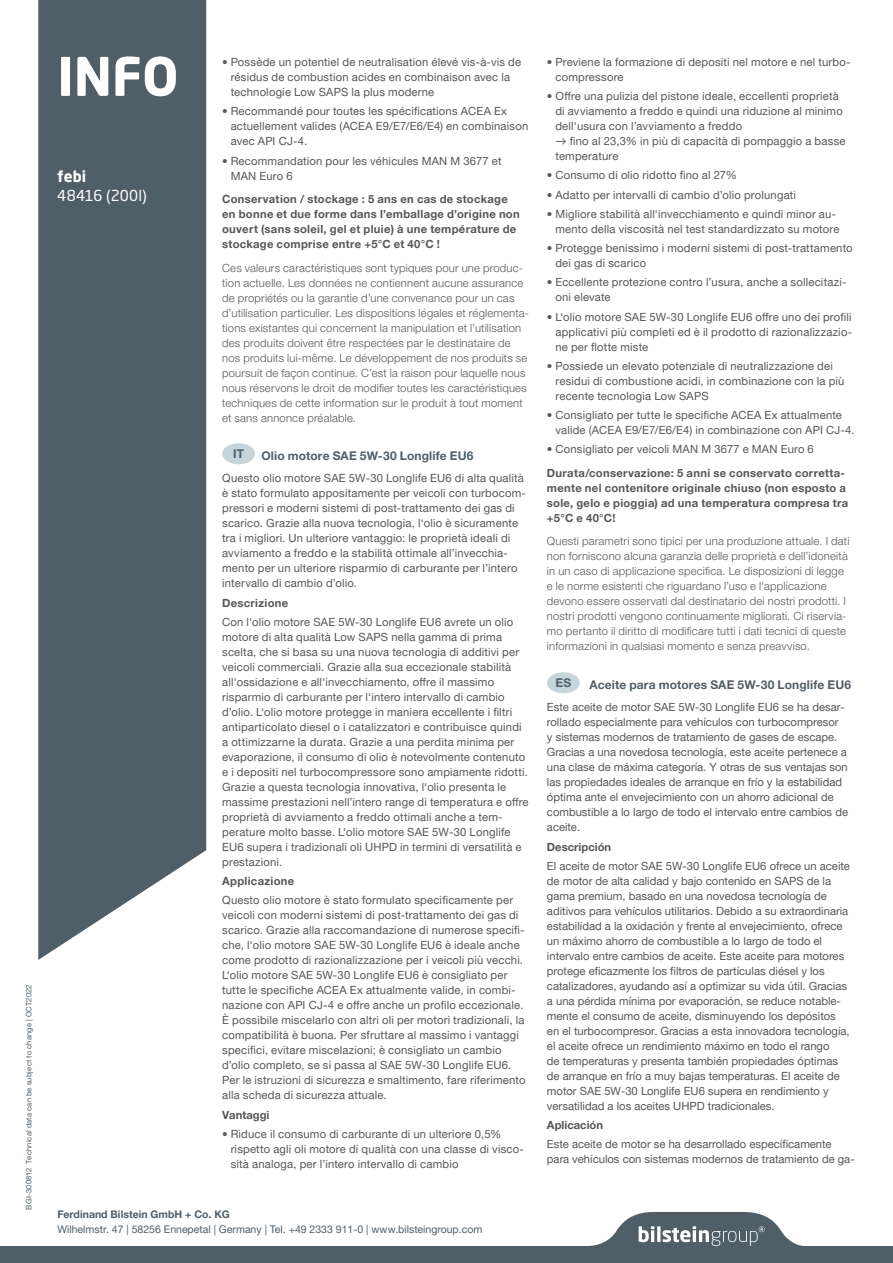
<style>
.page{position:relative;width:893px;height:1263px;background:#fff}
.page>*{position:absolute;margin:0;border:0;box-sizing:border-box;transform-origin:0 0}
.t1{font:700 52.5px "Neo Sans Pro";color:#fff}
.t2{font:15px "Neo Sans Pro";letter-spacing:.01em;color:#fff}
.t3{font:700 15px "Neo Sans Pro";color:#fff}
.t4{font:700 12px "Helvetica Neue World 75";letter-spacing:.01em;color:#505e67}
.t5{font:11.25px/15px "Helvetica Neue World 55 Roman";letter-spacing:.015em;color:#555756}
.t6{font:11.25px/15px "Helvetica Neue World 45 Lt";letter-spacing:.02em;color:#555756}
.t7{font:700 11.25px/15px "Helvetica Neue World 75";letter-spacing:.025em;color:#555756}
.t8{font:700 11.25px "Helvetica Neue World 75";color:#555756}
.t9{font:10.5px "Helvetica Neue World 55 Roman";color:#505e67}
.t10{font:700 10.5px "Helvetica Neue World 75";color:#505e67}
.t11{font:7.5px "Helvetica Neue World 55 Roman";letter-spacing:.025em;color:#505e67}
.s1{font-family:"Lato"}
</style>
<div class="page">
<div style="left:222px;top:443px;width:33px;height:21px;background:#c5d5db;border-radius:50%"></div>
<div style="left:547px;top:672px;width:33px;height:21px;background:#c5d5db;border-radius:50%"></div>
<svg style="left:38px;top:0;width:168px;height:960px;background:#5b6871"></svg>
<svg style="left:0;top:1212px;width:893px;height:51px"></svg>
<svg style="left:639px;top:1226px;width:126px;height:20px"></svg>
<p class="t11" style="left:24px;top:1209px;width:227px;rotate:-90deg">BGI-300812 Technical data can be subject to change | OCT2022</p>
<h1 class="t1" style="left:57px;top:43px;width:123px">INFO</h1>
<h2 class="t3" style="left:57px;top:166px;width:30px">febi</h2>
<h2 class="t2" style="left:57px;top:186px;width:91px">48416 (200l)</h2>
<p class="t5" style="left:231px;top:55px;width:292px;text-indent:-9px">• Possède un potentiel de neutralisation élevé vis-à-vis de résidus de combustion acides en combinaison avec la technologie Low SAPS la plus moderne</p>
<p class="t5" style="left:231px;top:104px;width:299px;text-indent:-9px">• Recommandé pour toutes les spécifications ACEA Ex actuellement valides (ACEA E9/E7/E6/E4) en combinaison avec API CJ-4.</p>
<p class="t5" style="left:231px;top:153px;width:272px;text-indent:-9px">• Recommandation pour les véhicules MAN M 3677 et<br>MAN Euro 6</p>
<p class="t7" style="left:222px;top:192px;width:299px">Conservation / stockage : 5 ans en cas de stockage en bonne et due forme dans l’emballage d’origine non ouvert (sans soleil, gel et pluie) à une température de stockage comprise entre +5°C et 40°C !</p>
<p class="t6" style="left:222px;top:260px;width:308px">Ces valeurs caractéristiques sont typiques pour une produc&shy;tion actuelle. Les données ne contiennent aucune assurance de propriétés ou la garantie d’une convenance pour un cas d’utilisation particulier. Les dispositions légales et réglementa&shy;tions existantes qui concernent la manipulation et l’utilisation des produits doivent être respectées par le destinataire de nos produits lui-même. Le développement de nos produits se poursuit de façon continue. C’est la raison pour laquelle nous nous réservons le droit de modifier toutes les caractéristiques techniques de cette information sur le produit à tout moment et sans annonce préalable.</p>
<p class="t4" style="left:233px;top:447px;width:13px">IT</p>
<p class="t4" style="left:261px;top:449px;width:214px">Olio motore SAE 5W-30 Longlife EU6</p>
<p class="t5" style="left:222px;top:471px;width:305px">Questo olio motore SAE 5W-30 Longlife EU6 di alta qualità è stato formulato appositamente per veicoli con turbocom&shy;pressori e moderni sistemi di post-trattamento dei gas di scarico. Grazie alla nuova tecnologia, l‘olio è sicuramente tra i migliori. Un ulteriore vantaggio: le proprietà ideali di avviamento a freddo e la stabilità ottimale all’invecchia&shy;mento per un ulteriore risparmio di carburante per l’intero intervallo di cambio d’olio.</p>
<p class="t7" style="left:222px;top:595px;width:68px">Descrizione</p>
<p class="t5" style="left:222px;top:614px;width:308px">Con l‘olio motore SAE 5W-30 Longlife EU6 avrete un olio motore di alta qualità Low SAPS nella gamma di prima scelta, che si basa su una nuova tecnologia di additivi per veicoli commerciali. Grazie alla sua eccezionale stabilità all‘ossidazione e all‘invecchiamento, offre il massimo risparmio di carburante per l‘intero intervallo di cambio d’olio. L‘olio motore protegge in maniera eccellente i filtri antiparticolato diesel o i catalizzatori e contribuisce quindi a ottimizzarne la durata. Grazie a una perdita minima per evaporazione, il consumo di olio è notevolmente contenuto e i depositi nel turbocompressore sono ampiamente ridotti.<br>Grazie a questa tecnologia innovativa, l‘olio presenta le massime prestazioni nell’intero range di temperatura e offre proprietà di avviamento a freddo ottimali anche a tem&shy;perature molto basse. L‘olio motore SAE 5W-30 Longlife EU6 supera i tradizionali oli UHPD in termini di versatilità e prestazioni.</p>
<p class="t7" style="left:222px;top:874px;width:74px">Applicazione</p>
<p class="t5" style="left:222px;top:893px;width:305px">Questo olio motore è stato formulato specificamente per veicoli con moderni sistemi di post-trattamento dei gas di scarico. Grazie alla raccomandazione di numerose specifi&shy;che, l‘olio motore SAE 5W-30 Longlife EU6 è ideale anche come prodotto di razionalizzazione per i veicoli più vecchi.<br>L‘olio motore SAE 5W-30 Longlife EU6 è consigliato per tutte le specifiche ACEA Ex attualmente valide, in combi&shy;nazione con API CJ-4 e offre anche un profilo eccezionale.<br>È possibile miscelarlo con altri oli per motori tradizionali, la compatibilità è buona. Per sfruttare al massimo i vantaggi specifici, evitare miscelazioni; è consigliato un cambio d’olio completo, se si passa al SAE 5W-30 Longlife EU6.<br>Per le istruzioni di sicurezza e smaltimento, fare riferimento alla scheda di sicurezza attuale.</p>
<p class="t8" style="left:222px;top:1108px;width:49px">Vantaggi</p>
<p class="t5" style="left:231px;top:1126px;width:295px;text-indent:-9px">• Riduce il consumo di carburante di un ulteriore 0,5% rispetto agli oli motore di qualità con una classe di visco&shy;sità analoga, per l’intero intervallo di cambio</p>
<p class="t10" style="left:57px;top:1208px;width:174px">Ferdinand Bilstein GmbH + Co. KG</p>
<p class="t9" style="left:57px;top:1223px;width:426px">Wilhelmstr. 47 | 58256 Ennepetal | Germany | Tel. +49 2333 911-0 | www.bilsteingroup.com</p>
<p class="t5" style="left:555px;top:55px;width:297px;text-indent:-9px">• Previene la formazione di depositi nel motore e nel turbo&shy;compressore</p>
<p class="t5" style="left:555px;top:89px;width:289px;text-indent:-9px">• Offre una pulizia del pistone ideale, eccellenti proprietà di avviamento a freddo e quindi una riduzione al minimo dell‘usura con l’avviamento a freddo</p>
<p class="t5" style="left:555px;top:134px;width:292px"><span class="s1">→</span> fino al 23,3% in più di capacità di pompaggio a basse temperature</p>
<p class="t5" style="left:547px;top:168px;width:192px">• Consumo di olio ridotto fino al 27%</p>
<p class="t5" style="left:547px;top:187px;width:251px">• Adatto per intervalli di cambio d’olio prolungati</p>
<p class="t5" style="left:555px;top:207px;width:285px;text-indent:-9px">• Migliore stabilità all‘invecchiamento e quindi minor au&shy;mento della viscosità nel test standardizzato su motore</p>
<p class="t5" style="left:555px;top:241px;width:299px;text-indent:-9px">• Protegge benissimo i moderni sistemi di post-trattamento dei gas di scarico</p>
<p class="t5" style="left:555px;top:275px;width:292px;text-indent:-9px">• Eccellente protezione contro l’usura, anche a sollecitazi&shy;oni elevate</p>
<p class="t5" style="left:555px;top:309px;width:298px;text-align:justify;text-indent:-9px">• L‘olio motore SAE 5W-30 Longlife EU6 offre uno dei profili applicativi più completi ed è il prodotto di razionalizzazio&shy;ne per flotte miste</p>
<p class="t5" style="left:555px;top:358px;width:291px;text-indent:-9px">• Possiede un elevato potenziale di neutralizzazione dei residui di combustione acidi, in combinazione con la più recente tecnologia Low SAPS</p>
<p class="t5" style="left:555px;top:408px;width:301px;text-indent:-9px">• Consigliato per tutte le specifiche ACEA Ex attualmente valide (ACEA E9/E7/E6/E4) in combinazione con API CJ-4.</p>
<p class="t5" style="left:547px;top:442px;width:268px">• Consigliato per veicoli MAN M 3677 e MAN Euro 6</p>
<p class="t7" style="left:547px;top:465px;width:303px">Durata/conservazione: 5 anni se conservato corretta&shy;mente nel contenitore originale chiuso (non esposto a sole, gelo e pioggia) ad una temperatura compresa tra +5°C e 40°C!</p>
<p class="t6" style="left:547px;top:534px;width:304px">Questi parametri sono tipici per una produzione attuale. I dati non forniscono alcuna garanzia delle proprietà e dell’idoneità in un caso di applicazione specifica. Le disposizioni di legge e le norme esistenti che riguardano l’uso e l‘applicazione devono essere osservati dal destinatario dei nostri prodotti. I nostri prodotti vengono continuamente migliorati. Ci riservia&shy;mo pertanto il diritto di modificare tutti i dati tecnici di queste informazioni in qualsiasi momento e senza preavviso.</p>
<p class="t4" style="left:555px;top:676px;width:17px">ES</p>
<p class="t4" style="left:589px;top:678px;width:263px">Aceite para motores SAE 5W-30 Longlife EU6</p>
<p class="t5" style="left:547px;top:700px;width:303px">Este aceite de motor SAE 5W-30 Longlife EU6 se ha desar&shy;rollado especialmente para vehículos con turbocompresor<br>y sistemas modernos de tratamiento de gases de escape.<br>Gracias a una novedosa tecnología, este aceite pertenece a una clase de máxima categoría. Y otras de sus ventajas son las propiedades ideales de arranque en frío y la estabilidad óptima ante el envejecimiento con un ahorro adicional de combustible a lo largo de todo el intervalo entre cambios de aceite.</p>
<p class="t8" style="left:547px;top:840px;width:66px">Descripción</p>
<p class="t5" style="left:547px;top:858px;width:304px">El aceite de motor SAE 5W-30 Longlife EU6 ofrece un aceite de motor de alta calidad y bajo contenido en SAPS de la gama premium, basado en una novedosa tecnología de aditivos para vehículos utilitarios. Debido a su extraordinaria estabilidad a la oxidación y frente al envejecimiento, ofrece un máximo ahorro de combustible a lo largo de todo el intervalo entre cambios de aceite. Este aceite para motores protege eficazmente los filtros de partículas diésel y los catalizadores, ayudando así a optimizar su vida útil. Gracias a una pérdida mínima por evaporación, se reduce notable&shy;mente el consumo de aceite, disminuyendo los depósitos en el turbocompresor. Gracias a esta innovadora tecnología, el aceite ofrece un rendimiento máximo en todo el rango<br>de temperaturas y presenta también propiedades óptimas de arranque en frío a muy bajas temperaturas. El aceite de motor SAE 5W-30 Longlife EU6 supera en rendimiento y versatilidad a los aceites UHPD tradicionales.</p>
<p class="t8" style="left:547px;top:1119px;width:58px">Aplicación</p>
<p class="t5" style="left:547px;top:1137px;width:309px">Este aceite de motor se ha desarrollado específicamente para vehículos con sistemas modernos de tratamiento de ga-</p>
</div>
